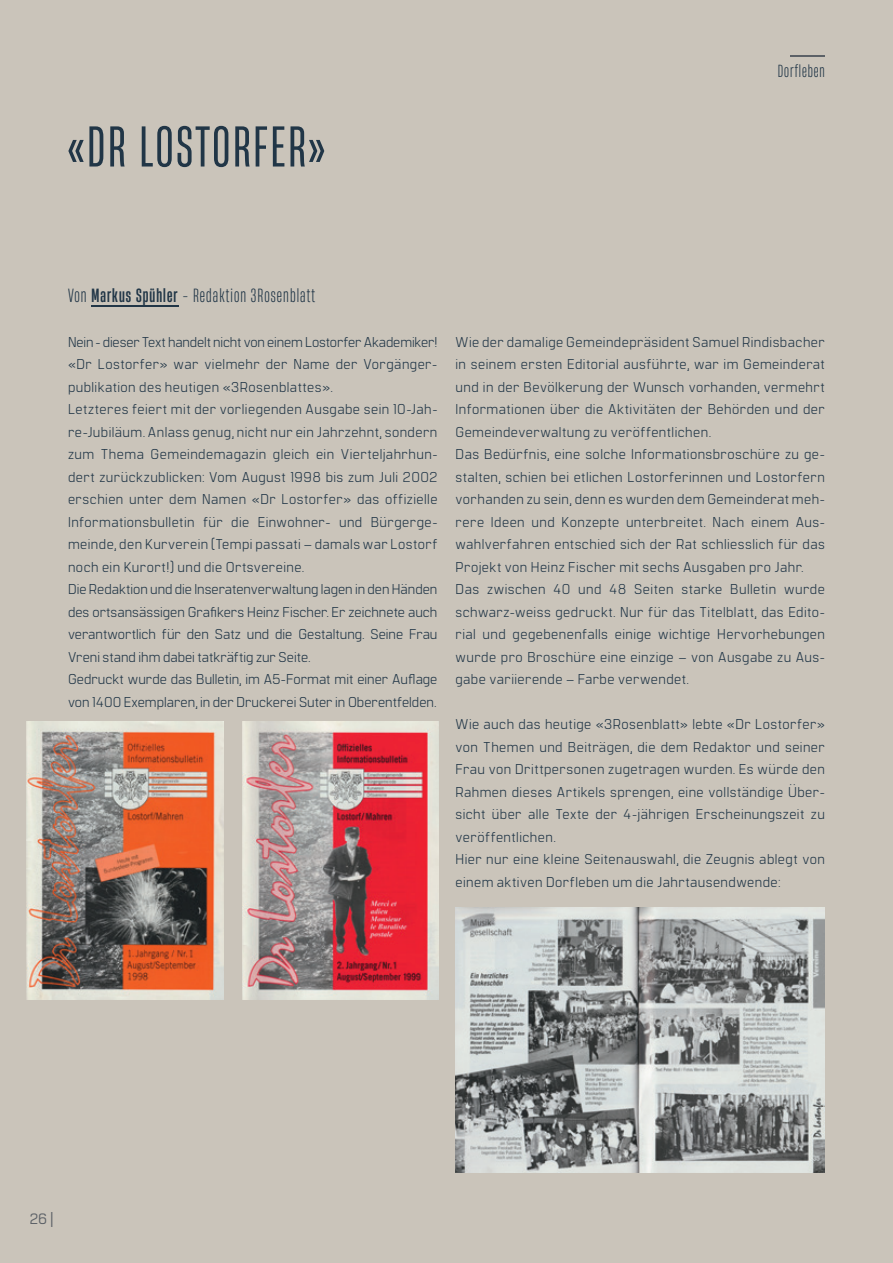
<style>
.page{position:relative;width:893px;height:1263px;background:#cac4ba}
.page>*{position:absolute;margin:0;border:0;box-sizing:border-box;transform-origin:0 0}
.t1{font:54px "Heading Now 34";letter-spacing:.055em;color:#213647}
.t2{font:18px "Heading Now 33";letter-spacing:.06em;color:#213647}
.t3{font:16.5px "Heading Now 33";letter-spacing:.06em;color:#213647}
.t4{font:500 15px "Manifold CF";color:#213647}
.t5{font:14.25px/22.5px "Manifold CF";letter-spacing:.03em;color:#213647}
.s1{font-family:"Heading Now 35";font-weight:500}
</style>
<div class="page">
<div style="left:31px;top:1212px;width:22px;height:15px;background:#cac4ba"></div>
<hr style="left:791px;top:55px;width:34px;height:1px;background:#5c6167">
<hr style="left:91px;top:305px;width:88px;height:2px;background:#213647">
<img style="left:27px;top:721px;width:196px;height:278px">
<img style="left:242px;top:721px;width:196px;height:278px">
<img style="left:455px;top:907px;width:370px;height:265px">
<h1 class="t1" style="left:68px;top:110px;width:258px">«DR LOSTORFER»</h1>
<p class="t3" style="left:778px;top:59px;width:49px">Dorfleben</p>
<p class="t2" style="left:68px;top:283px;width:249px">Von <span class="s1">Markus Spühler</span> - Redaktion 3Rosenblatt</p>
<p class="t5" style="left:68px;top:329px;width:371px">Nein - dieser Text handelt nicht von einem Lostorfer Akademiker! «Dr Lostorfer» war vielmehr der Name der Vorgänger&shy;publikation des heutigen «3Rosenblattes».<br>Letzteres feiert mit der vorliegenden Ausgabe sein 10-Jah&shy;re-Jubiläum. Anlass genug, nicht nur ein Jahrzehnt, sondern zum Thema Gemeindemagazin gleich ein Vierteljahrhun&shy;dert zurückzublicken: Vom August 1998 bis zum Juli 2002 erschien unter dem Namen «Dr Lostorfer» das offizielle Informationsbulletin für die Einwohner- und Bürgerge&shy;meinde, den Kurverein (Tempi passati – damals war Lostorf noch ein Kurort!) und die Ortsvereine.<br>Die Redaktion und die Inseratenverwaltung lagen in den Händen des ortsansässigen Grafikers Heinz Fischer. Er zeichnete auch verantwortlich für den Satz und die Gestaltung. Seine Frau Vreni stand ihm dabei tatkräftig zur Seite.<br>Gedruckt wurde das Bulletin, im A5-Format mit einer Auflage von 1400 Exemplaren, in der Druckerei Suter in Oberentfelden.</p>
<p class="t5" style="left:455px;top:329px;width:371px">Wie der damalige Gemeindepräsident Samuel Rindisbacher in seinem ersten Editorial ausführte, war im Gemeinderat und in der Bevölkerung der Wunsch vorhanden, vermehrt Informationen über die Aktivitäten der Behörden und der Gemeindeverwaltung zu veröffentlichen.<br>Das Bedürfnis, eine solche Informationsbroschüre zu ge&shy;stalten, schien bei etlichen Lostorferinnen und Lostorfern vorhanden zu sein, denn es wurden dem Gemeinderat meh&shy;rere Ideen und Konzepte unterbreitet. Nach einem Aus&shy;wahlverfahren entschied sich der Rat schliesslich für das Projekt von Heinz Fischer mit sechs Ausgaben pro Jahr.<br>Das zwischen 40 und 48 Seiten starke Bulletin wurde schwarz-weiss gedruckt. Nur für das Titelblatt, das Edito&shy;rial und gegebenenfalls einige wichtige Hervorhebungen wurde pro Broschüre eine einzige – von Ausgabe zu Aus&shy;gabe variierende – Farbe verwendet.</p>
<p class="t5" style="left:455px;top:712px;width:371px">Wie auch das heutige «3Rosenblatt» lebte «Dr Lostorfer» von Themen und Beiträgen, die dem Redaktor und seiner Frau von Drittpersonen zugetragen wurden. Es würde den Rahmen dieses Artikels sprengen, eine vollständige Über&shy;sicht über alle Texte der 4-jährigen Erscheinungszeit zu veröffentlichen.<br>Hier nur eine kleine Seitenauswahl, die Zeugnis ablegt von einem aktiven Dorfleben um die Jahrtausendwende:</p>
<p class="t4" style="left:30px;top:1207px;width:25px">26 |</p>
</div>
